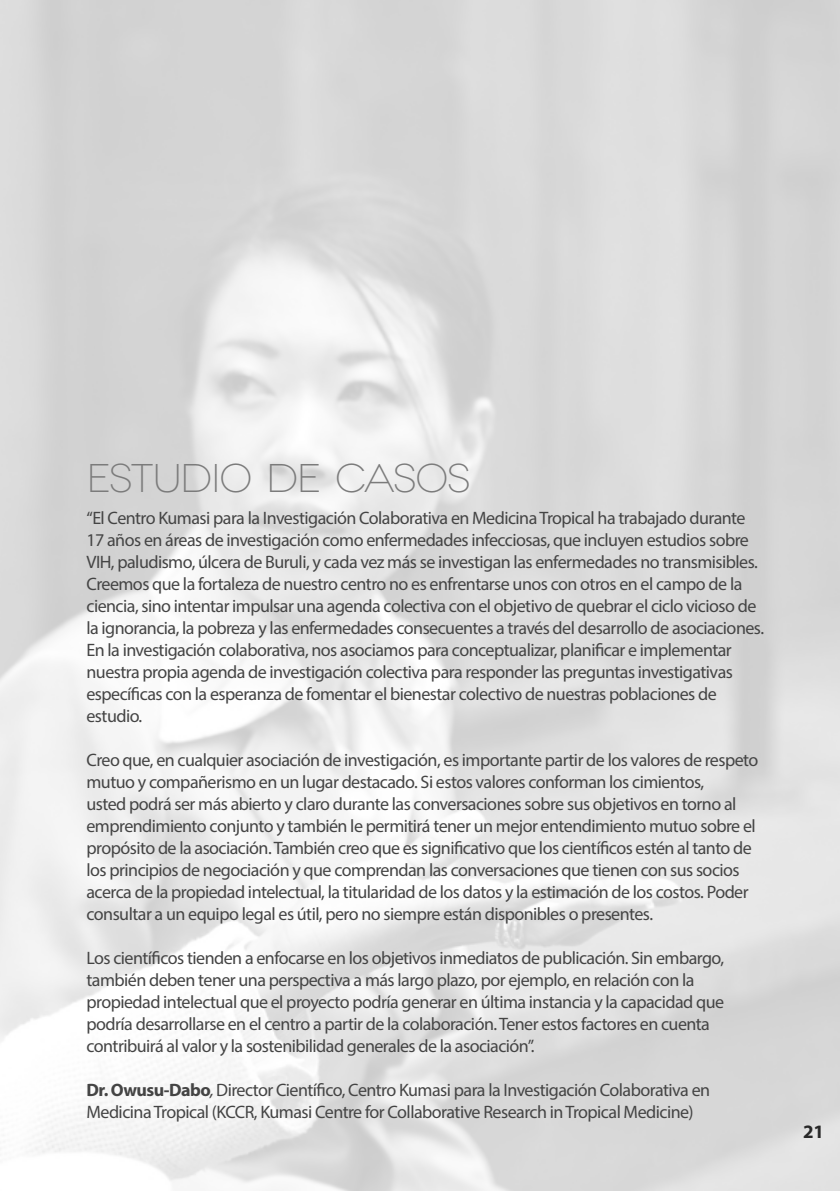
<style>
.page{position:relative;width:840px;height:1191px;background:#fff}
.page>*{position:absolute;margin:0;border:0;box-sizing:border-box;transform-origin:0 0}
.t1{font:300 expanded 40px "Novecento";color:#7b7b7b}
.t2{font:700 19px "Myriad Pro";color:#282828}
.t3{font:18px/22px "Myriad Pro";letter-spacing:-.03em;color:#444}
.s1{font-weight:700}
.s2{font-style:italic}
</style>
<div class="page">
<h1 class="t1" style="left:86px;top:455px;width:27px">ESTUDIO</h1>
<h1 class="t1" style="left:266px;top:455px;width:97px">DE CASOS</h1>
<p class="t3" style="left:86px;top:507px;width:678px">“El Centro Kumasi para la Investigación Colaborativa en Medicina Tropical ha trabajado durante 17 años en áreas de investigación como enfermedades infecciosas, que incluyen estudios sobre VIH, paludismo, úlcera de Buruli, y cada vez más se investigan las enfermedades no transmisibles.<br>Creemos que la fortaleza de nuestro centro no es enfrentarse unos con otros en el campo de la ciencia, sino intentar impulsar una agenda colectiva con el objetivo de quebrar el ciclo vicioso de la ignorancia, la pobreza y las enfermedades consecuentes a través del desarrollo de asociaciones.<br>En la investigación colaborativa, nos asociamos para conceptualizar, planificar e implementar nuestra propia agenda de investigación colectiva para responder las preguntas investigativas específicas con la esperanza de fomentar el bienestar colectivo de nuestras poblaciones de estudio.</p>
<p class="t3" style="left:86px;top:749px;width:673px">Creo que, en cualquier asociación de investigación, es importante partir de los valores de respeto mutuo y compañerismo en un lugar destacado. Si estos valores conforman los cimientos,<br>usted podrá ser más abierto y claro durante las conversaciones sobre sus objetivos en torno al emprendimiento conjunto y también le permitirá tener un mejor entendimiento mutuo sobre el propósito de la asociación. También creo que es significativo que los científicos estén al tanto de los principios de negociación y que comprendan las conversaciones que tienen con sus socios acerca de la propiedad intelectual, la titularidad de los datos y la estimación de los costos. Poder consultar a un equipo legal es útil, pero no siempre están disponibles o presentes.</p>
<p class="t3" style="left:86px;top:946px;width:639px">Los científicos tienden a enfocarse en los objetivos inmediatos de publicación. Sin embargo, también deben tener una perspectiva a más largo plazo, por ejemplo, en relación con la propiedad intelectual que el proyecto podría generar en última instancia y la capacidad que podría desarrollarse en el centro a partir de la colaboración. Tener estos factores en cuenta contribuirá al valor y la sostenibilidad generales de la asociación”.</p>
<p class="t3" style="left:86px;top:1078px;width:624px"><span class="s1">Dr. Owusu-Dabo</span><span class="s2">,</span> Director Científico, Centro Kumasi para la Investigación Colaborativa en<br>Medicina Tropical (KCCR, Kumasi Centre for Collaborative Research in Tropical Medicine)</p>
<p class="t2" style="left:802px;top:1119px;width:22px">21</p>
</div>
